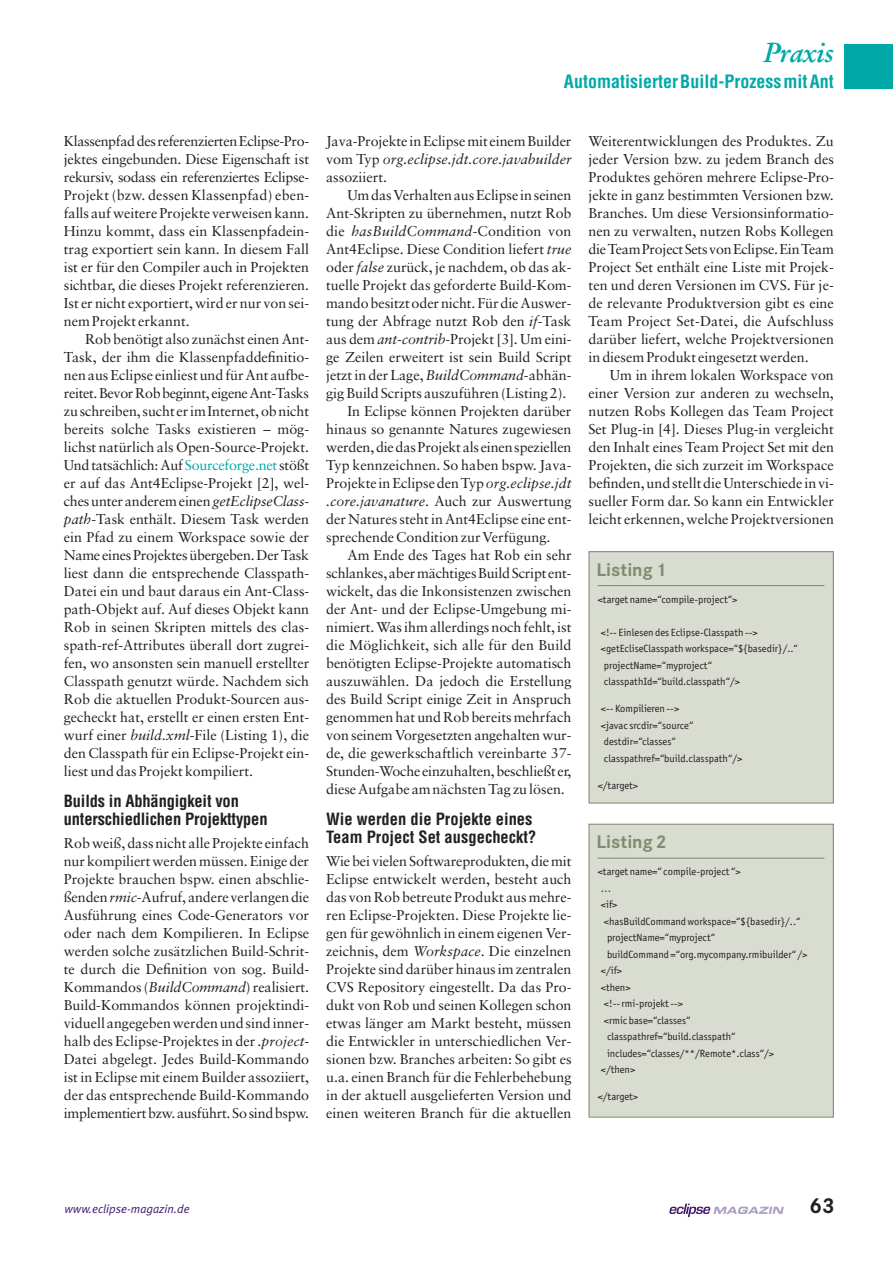
<style>
.page{position:relative;width:893px;height:1263px;background:#fff}
.page>*{position:absolute;margin:0;border:0;box-sizing:border-box;transform-origin:0 0}
.t1{font:italic 700 27px "Stempel Garamond";letter-spacing:-.015em;color:#00a9a7}
.t2{font:700 21px "Corporate SBQ";color:#231f20}
.t3{font:700 condensed 18px "Helvetica";color:#00a9a7}
.t4{font:700 18px "Corporate SBQ";color:#818c6f}
.t5{font:700 condensed 16.5px/18px "Helvetica";letter-spacing:-.01em;color:#231f20}
.t6{font:14.25px/18px "Sabon";color:#231f20;text-align:justify}
.t7{font:italic 12px "Meta Plus Normal";color:#44186a}
.t8{font:10.5px/16.5px "Officina Sans";color:#231f20}
.s1{color:#00a9a7}
.s2{font-style:italic}
</style>
<div class="page">
<div style="left:844px;top:44px;width:48px;height:45px;background:#00a9a7"></div>
<svg style="left:669px;top:1204px;width:114px;height:13px"></svg>
<div style="left:589px;top:552px;width:244px;height:251px;background:#d8dcd1"></div>
<div style="left:588px;top:551px;width:245px;height:253px;border:1px solid #818c6f"></div>
<hr style="left:597px;top:585px;width:227px;height:1px;background:#818c6f">
<div style="left:589px;top:824px;width:244px;height:293px;background:#d8dcd1"></div>
<div style="left:588px;top:824px;width:245px;height:294px;border:1px solid #818c6f"></div>
<hr style="left:597px;top:858px;width:227px;height:1px;background:#818c6f">
<h1 class="t1" style="left:763px;top:41px;width:71px">Praxis</h1>
<p class="t3" style="left:564px;top:75px;width:271px">Automatisierter Build-Prozess mit Ant</p>
<p class="t6" style="left:64px;top:133px;width:247px">Klassenpfad des referenzierten Eclipse-Pro&shy;jektes eingebunden. Diese Eigenschaft ist rekursiv, sodass ein referenziertes Eclipse-Projekt (bzw. dessen Klassenpfad) eben&shy;falls auf weitere Projekte verweisen kann.<br>Hinzu kommt, dass ein Klassenpfadein&shy;trag exportiert sein kann. In diesem Fall ist er für den Compiler auch in Projekten sichtbar, die dieses Projekt referenzieren.<br>Ist er nicht exportiert, wird er nur von sei&shy;nem Projekt erkannt.</p>
<p class="t6" style="left:64px;top:331px;width:247px;text-indent:21px">Rob benötigt also zunächst einen Ant-Task, der ihm die Klassenpfaddefinitio&shy;nen aus Eclipse einliest und für Ant aufbe&shy;reitet. Bevor Rob beginnt, eigene Ant-Tasks zu schreiben, sucht er im Internet, ob nicht bereits solche Tasks existieren – mög&shy;lichst natürlich als Open-Source-Projekt.<br>Und tatsächlich: Auf <span class="s1">Sourceforge.net</span>stößt er auf das Ant4Eclipse-Projekt [2], wel&shy;ches unter anderem einen <span class="s2">getEclipseClass&shy;path</span>-Task enthält. Diesem Task werden ein Pfad zu einem Workspace sowie der Name eines Projektes übergeben. Der Task liest dann die entsprechende Classpath-Datei ein und baut daraus ein Ant-Class&shy;path-Objekt auf. Auf dieses Objekt kann Rob in seinen Skripten mittels des clas&shy;spath-ref-Attributes überall dort zugrei&shy;fen, wo ansonsten sein manuell erstellter Classpath genutzt würde. Nachdem sich Rob die aktuellen Produkt-Sourcen aus&shy;gecheckt hat, erstellt er einen ersten Ent&shy;wurf einer <span class="s2">build.xml</span>-File (Listing 1), die den Classpath für ein Eclipse-Projekt ein&shy;liest und das Projekt kompiliert.</p>
<p class="t5" style="left:64px;top:793px;width:205px">Builds in Abhängigkeit von unterschiedlichen Projekttypen</p>
<p class="t6" style="left:64px;top:835px;width:247px">Rob weiß, dass nicht alle Projekte einfach nur kompiliert werden müssen. Einige der Projekte brauchen bspw. einen abschlie&shy;ßenden<span class="s2">rmic</span>-Aufruf, andere verlangen die Ausführung eines Code-Generators vor oder nach dem Kompilieren. In Eclipse werden solche zusätzlichen Build-Schrit&shy;te durch die Definition von sog. Build-Kommandos (<span class="s2">BuildCommand</span>) realisiert.<br>Build-Kommandos können projektindi&shy;viduell angegeben werden und sind inner&shy;halb des Eclipse-Projektes in der <span class="s2">.project</span>-Datei abgelegt. Jedes Build-Kommando ist in Eclipse mit einem Builder assoziiert, der das entsprechende Build-Kommando implementiert bzw. ausführt. So sind bspw.</p>
<p class="t6" style="left:326px;top:133px;width:247px">Java-Projekte in Eclipse mit einem Builder vom Typ <span class="s2">org.eclipse.jdt.core.javabuilder </span>assoziiert.</p>
<p class="t6" style="left:347px;top:187px;width:225px">Um das Verhalten aus Eclipse in seinen</p>
<p class="t6" style="left:326px;top:205px;width:247px">Ant-Skripten zu übernehmen, nutzt Rob</p>
<p class="t6" style="left:326px;top:223px;width:247px">die <span class="s2">hasBuildCommand</span>-Condition von</p>
<p class="t6" style="left:326px;top:241px;width:247px">Ant4Eclipse. Diese Condition liefert <span class="s2">true</span></p>
<p class="t6" style="left:326px;top:259px;width:247px">oder <span class="s2">false</span> zurück, je nachdem, ob das ak-</p>
<p class="t6" style="left:326px;top:277px;width:247px">tuelle Projekt das geforderte Build-Kom-</p>
<p class="t6" style="left:326px;top:295px;width:247px">mandobesitzt oder nicht. Für die Auswer-</p>
<p class="t6" style="left:326px;top:313px;width:247px">tung der Abfrage nutzt Rob den <span class="s2">if</span>-Task</p>
<p class="t6" style="left:326px;top:331px;width:247px">aus dem <span class="s2">ant-contrib</span>-Projekt [3]. Um eini-</p>
<p class="t6" style="left:326px;top:349px;width:247px">ge Zeilen erweitert ist sein Build Script</p>
<p class="t6" style="left:326px;top:367px;width:247px">jetzt in der Lage, <span class="s2">BuildCommand</span>-abhän-</p>
<p class="t6" style="left:326px;top:385px;width:242px">gig Build Scripts auszuführen (Listing 2).</p>
<p class="t6" style="left:347px;top:403px;width:225px">In Eclipse können Projekten darüber</p>
<p class="t6" style="left:326px;top:421px;width:247px">hinaus so genannte Natures zugewiesen</p>
<p class="t6" style="left:326px;top:439px;width:247px">werden, die das Projekt als einen speziellen</p>
<p class="t6" style="left:326px;top:457px;width:247px">Typ kennzeichnen. So haben bspw. Java-</p>
<p class="t6" style="left:326px;top:475px;width:247px">Projekte in Eclipse den Typ <span class="s2">org.eclipse.jdt</span></p>
<p class="t6" style="left:326px;top:493px;width:247px"><span class="s2">.core.javanature</span>. Auch zur Auswertung</p>
<p class="t6" style="left:326px;top:511px;width:247px">der Natures steht in Ant4Eclipse eine ent-</p>
<p class="t6" style="left:326px;top:529px;width:226px">sprechende Condition zur Verfügung.</p>
<p class="t6" style="left:347px;top:547px;width:225px">Am Ende des Tages hat Rob ein sehr</p>
<p class="t6" style="left:326px;top:565px;width:247px">schlankes, aber mächtiges Build Script ent-</p>
<p class="t6" style="left:326px;top:583px;width:247px">wickelt, das die Inkonsistenzen zwischen</p>
<p class="t6" style="left:326px;top:601px;width:247px">der Ant- und der Eclipse-Umgebung mi-</p>
<p class="t6" style="left:326px;top:619px;width:247px">nimiert. Was ihm allerdings noch fehlt, ist</p>
<p class="t6" style="left:326px;top:637px;width:247px">die Möglichkeit, sich alle für den Build</p>
<p class="t6" style="left:326px;top:655px;width:247px">benötigten Eclipse-Projekte automatisch</p>
<p class="t6" style="left:326px;top:673px;width:247px">auszuwählen. Da jedoch die Erstellung</p>
<p class="t6" style="left:326px;top:691px;width:247px">des Build Script einige Zeit in Anspruch</p>
<p class="t6" style="left:326px;top:709px;width:247px">genommen hat und Rob bereits mehrfach</p>
<p class="t6" style="left:326px;top:727px;width:247px">von seinem Vorgesetzten angehalten wur-</p>
<p class="t6" style="left:326px;top:745px;width:247px">de, die gewerkschaftlich vereinbarte 37-</p>
<p class="t6" style="left:326px;top:763px;width:247px">Stunden-Woche einzuhalten, beschließt er,</p>
<p class="t6" style="left:326px;top:781px;width:240px">diese Aufgabe am nächsten Tag zu lösen.</p>
<p class="t5" style="left:326px;top:811px;width:212px">Wie werden die Projekte eines<br>Team Project Set ausgecheckt?</p>
<p class="t6" style="left:326px;top:853px;width:247px">Wie bei vielen Softwareprodukten, die mit Eclipse entwickelt werden, besteht auch das von Rob betreute Produkt aus mehre&shy;ren Eclipse-Projekten. Diese Projekte lie&shy;gen für gewöhnlich in einem eigenen Ver&shy;zeichnis, dem <span class="s2">Workspace</span>. Die einzelnen Projekte sind darüber hinaus im zentralen CVS Repository eingestellt. Da das Pro&shy;dukt von Rob und seinen Kollegen schon etwas länger am Markt besteht, müssen die Entwickler in unterschiedlichen Ver&shy;sionen bzw. Branches arbeiten: So gibt es u.a. einen Branch für die Fehlerbehebung in der aktuell ausgelieferten Version und einen weiteren Branch für die aktuellen</p>
<p class="t6" style="left:588px;top:133px;width:247px">Weiterentwicklungen des Produktes. Zu jeder Version bzw. zu jedem Branch des Produktes gehören mehrere Eclipse-Pro&shy;jekte in ganz bestimmten Versionen bzw.<br>Branches. Um diese Versionsinformatio&shy;nen zu verwalten, nutzen Robs Kollegen die Team Project Sets von Eclipse. Ein Team Project Set enthält eine Liste mit Projek&shy;ten und deren Versionen im CVS. Für je&shy;de relevante Produktversion gibt es eine Team Project Set-Datei, die Aufschluss darüber liefert, welche Projektversionen in diesem Produkt eingesetzt werden.</p>
<p class="t6" style="left:588px;top:367px;width:247px;text-indent:21px">Um in ihrem lokalen Workspace von einer Version zur anderen zu wechseln, nutzen Robs Kollegen das Team Project Set Plug-in [4]. Dieses Plug-in vergleicht den Inhalt eines Team Project Set mit den Projekten, die sich zurzeit im Workspace befinden, und stellt die Unterschiede in vi&shy;sueller Form dar. So kann ein Entwickler leicht erkennen, welche Projektversionen</p>
<p class="t4" style="left:596px;top:563px;width:72px">Listing 1</p>
<p class="t8" style="left:597px;top:592px;width:141px">&lt;target name=“compile-project“&gt;</p>
<p class="t8" style="left:601px;top:625px;width:198px">&lt;!-- Einlesen des Eclipse-Classpath --&gt; &lt;getEcliseClasspath workspace=“${basedir}/..“ projectName=“myproject“ classpathId=“build.classpath“/&gt;</p>
<p class="t8" style="left:601px;top:701px;width:143px">&lt;-- Kompilieren --&gt;<br>&lt;javac srcdir=“source“ destdir=“classes“ classpathref=“build.classpath“/&gt;</p>
<p class="t8" style="left:597px;top:778px;width:42px">&lt;/target&gt;</p>
<p class="t4" style="left:596px;top:836px;width:72px">Listing 2</p>
<p class="t8" style="left:597px;top:864px;width:144px">&lt;target name=“ compile-project “&gt;</p>
<p class="t8" style="left:601px;top:881px;width:12px">…</p>
<p class="t8" style="left:601px;top:897px;width:18px">&lt;if&gt;</p>
<p class="t8" style="left:604px;top:914px;width:198px">&lt;hasBuildCommand workspace=“${basedir}/..“</p>
<p class="t8" style="left:607px;top:930px;width:109px">projectName=“myproject“</p>
<p class="t8" style="left:607px;top:947px;width:202px">buildCommand =“org.mycompany.rmibuilder“ /&gt;</p>
<p class="t8" style="left:601px;top:963px;width:23px">&lt;/if&gt;</p>
<p class="t8" style="left:601px;top:980px;width:31px">&lt;then&gt;</p>
<p class="t8" style="left:604px;top:996px;width:81px">&lt;!-- rmi-projekt --&gt;</p>
<p class="t8" style="left:604px;top:1013px;width:88px">&lt;rmic base=“classes“</p>
<p class="t8" style="left:607px;top:1029px;width:130px">classpathref=“build.classpath“</p>
<p class="t8" style="left:607px;top:1046px;width:168px">includes=“classes/**/Remote*.class“/&gt;</p>
<p class="t8" style="left:601px;top:1062px;width:36px">&lt;/then&gt;</p>
<p class="t8" style="left:597px;top:1089px;width:42px">&lt;/target&gt;</p>
<p class="t7" style="left:65px;top:1205px;width:127px">www.eclipse-magazin.de</p>
<h2 class="t2" style="left:809px;top:1198px;width:27px">63</h2>
</div>
